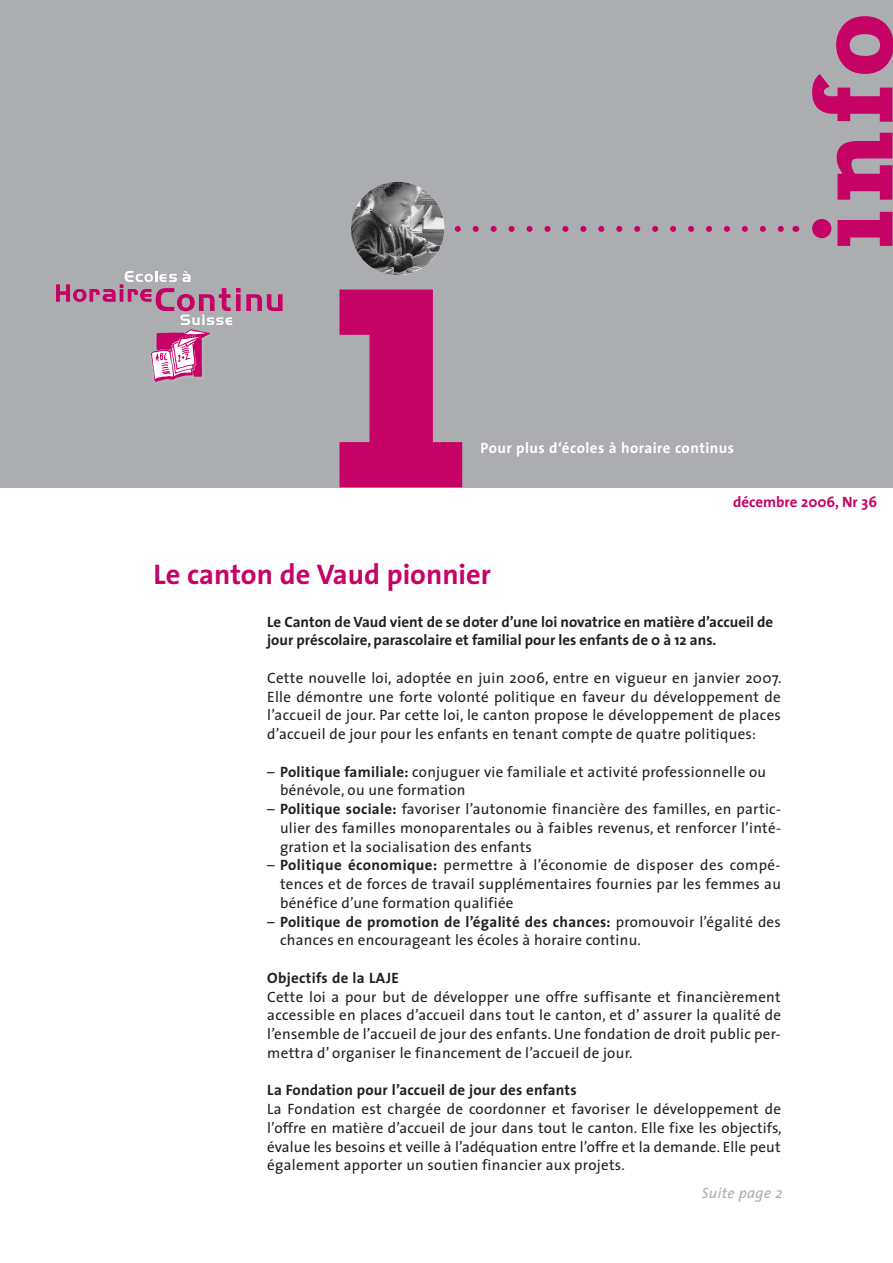
<style>
.page{position:relative;width:893px;height:1263px;background:#fff}
.page>*{position:absolute;margin:0;border:0;box-sizing:border-box;transform-origin:0 0}
.t1{font:700 116.25px "Rockwell";color:#c70266}
.t2{font:700 28.5px "The Sans";color:#c70266}
.t3{font:15px/18.8px "The Sans";letter-spacing:.02em;color:#231f20;text-align:justify}
.t4{font:700 15px/18.8px "The Sans";color:#231f20}
.t5{font:700 15px "The Sans";letter-spacing:.03em;color:#fff}
.t6{font:700 15px "The Sans";letter-spacing:.02em;color:#231f20}
.t7{font:700 15px "The Sans";color:#c70266}
.t8{font:italic 15px "The Sans";letter-spacing:.02em;color:#acadb1}
.s1{font-weight:700}
</style>
<div class="page">
<div style="left:0;top:0;width:893px;height:487px;background:#acadb1"></div>
<svg style="left:56px;top:271px;width:227px;height:111px"></svg>
<svg style="left:339px;top:201px;width:445px;height:286px"></svg>
<img style="left:351px;top:182px;width:93px;height:93px;border-radius:50%">
<h1 class="t1" style="left:783px;top:251px;width:240px;rotate:-90deg">info</h1>
<p class="t5" style="left:480px;top:435px;width:255px">Pour plus d‘écoles à horaire continus</p>
<p class="t7" style="left:733px;top:490px;width:145px">décembre 2006, Nr 36</p>
<h2 class="t2" style="left:154px;top:551px;width:339px">Le canton de Vaud pionnier</h2>
<p class="t4" style="left:267px;top:612px;width:507px">Le Canton de Vaud vient de se doter d’une loi novatrice en matière d’accueil de jour préscolaire, parascolaire et familial pour les enfants de 0 à 12 ans.</p>
<p class="t3" style="left:267px;top:668px;width:516px">Cette nouvelle loi, adoptée en juin 2006, entre en vigueur en janvier 2007.<br>Elle démontre une forte volonté politique en faveur du développement de l’accueil de jour. Par cette loi, le canton propose le développement de places d’accueil de jour pour les enfants en tenant compte de quatre politiques:</p>
<p class="t3" style="left:280px;top:762px;width:488px;text-indent:-13px">– <span class="s1">Politique familiale:</span> conjuguer vie familiale et activité professionnelle ou bénévole, ou une formation</p>
<p class="t3" style="left:280px;top:799px;width:502px;text-indent:-13px">– <span class="s1">Politique sociale:</span> favoriser l’autonomie financière des familles, en partic&shy;ulier des familles monoparentales ou à faibles revenus, et renforcer l’inté&shy;gration et la socialisation des enfants</p>
<p class="t3" style="left:280px;top:855px;width:502px;text-indent:-13px">– <span class="s1">Politique économique:</span> permettre à l’économie de disposer des compé&shy;tences et de forces de travail supplémentaires fournies par les femmes au bénéfice d’une formation qualifiée</p>
<p class="t3" style="left:280px;top:912px;width:502px;text-indent:-13px">– <span class="s1">Politique de promotion de l’égalité des chances:</span> promouvoir l’égalité des chances en encourageant les écoles à horaire continu.</p>
<p class="t6" style="left:267px;top:965px;width:133px">Objectifs de la LAJE</p>
<p class="t3" style="left:267px;top:987px;width:515px">Cette loi a pour but de développer une offre suffisante et financièrement accessible en places d’accueil dans tout le canton, et d’ assurer la qualité de l’ensemble de l’accueil de jour des enfants. Une fondation de droit public per&shy;mettra d’ organiser le financement de l’accueil de jour.</p>
<p class="t4" style="left:267px;top:1080px;width:311px">La Fondation pour l’accueil de jour des enfants</p>
<p class="t3" style="left:267px;top:1099px;width:516px">La Fondation est chargée de coordonner et favoriser le développement de l’offre en matière d’accueil de jour dans tout le canton. Elle fixe les objectifs, évalue les besoins et veille à l’adéquation entre l’offre et la demande. Elle peut également apporter un soutien financier aux projets.</p>
<p class="t8" style="left:702px;top:1181px;width:82px">Suite page 2</p>
</div>
